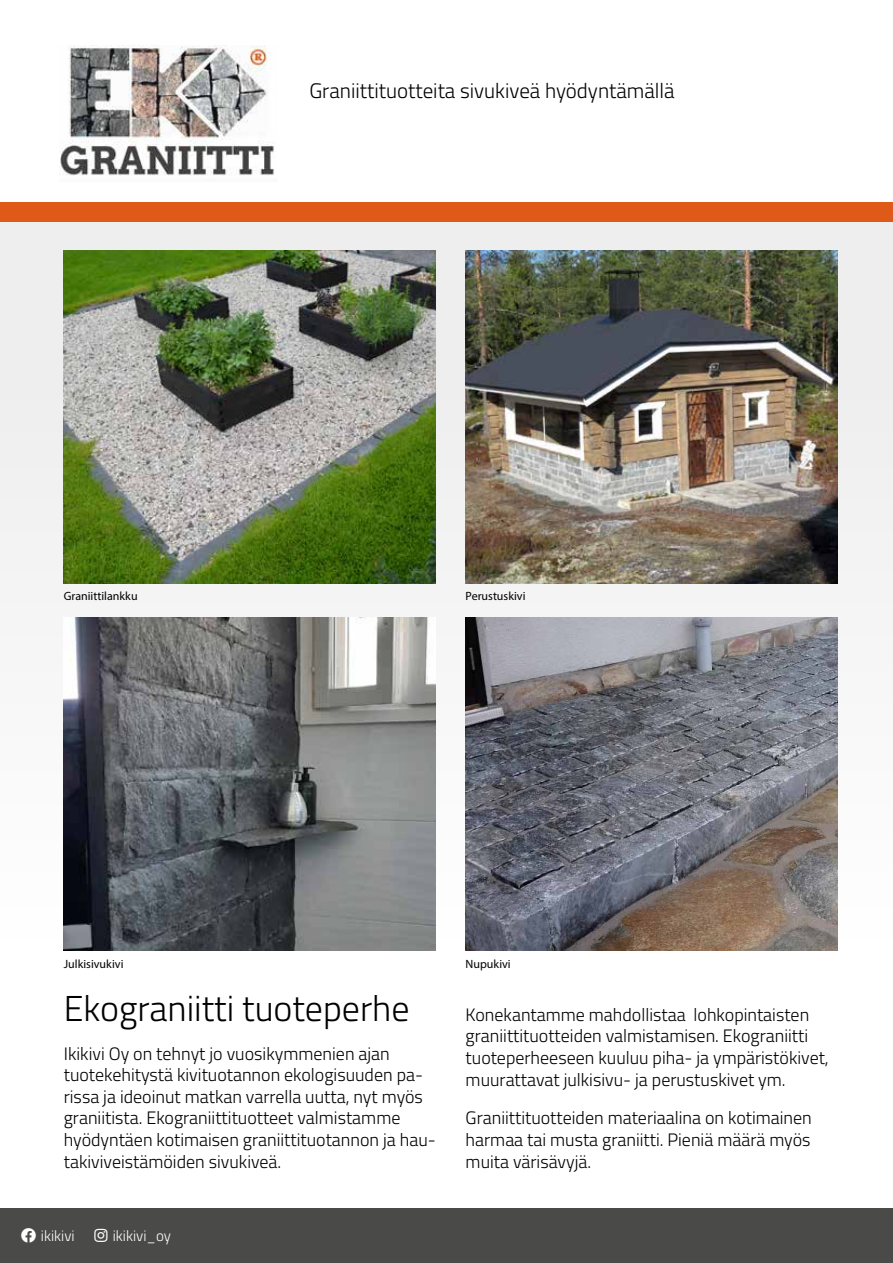
<style>
.page{position:relative;width:893px;height:1263px;background:#fff}
.page>*{position:absolute;margin:0;border:0;box-sizing:border-box;transform-origin:0 0}
.t1{font:300 36px "Titillium Web";color:#000}
.t2{font:300 21px "Titillium Web";color:#000}
.t3{font:300 18px/21.6px "Titillium Web";color:#000}
.t4{font:300 15px "Titillium Web";color:#fff}
.t5{font:12px "Myriad Pro";color:#000}
</style>
<div class="page">
<div style="left:0;top:223px;width:893px;height:751px;background:#f4f4f4"></div>
<div style="left:0;top:203px;width:893px;height:19px;background:#df5a19"></div>
<div style="left:0;top:1209px;width:893px;height:54px;background:#4a4a49"></div>
<img style="left:59px;top:46px;width:216px;height:130px">
<img style="left:64px;top:251px;width:372px;height:332px">
<img style="left:64px;top:618px;width:372px;height:332px">
<img style="left:466px;top:251px;width:372px;height:332px">
<img style="left:466px;top:618px;width:372px;height:332px">
<p class="t2" style="left:309px;top:76px;width:367px">Graniittituotteita sivukiveä hyödyntämällä</p>
<p class="t5" style="left:64px;top:588px;width:75px">Graniittilankku</p>
<p class="t5" style="left:64px;top:956px;width:61px">Julkisivukivi</p>
<p class="t5" style="left:466px;top:588px;width:61px">Perustuskivi</p>
<p class="t5" style="left:466px;top:956px;width:47px">Nupukivi</p>
<h1 class="t1" style="left:64px;top:982px;width:347px">Ekograniitti tuoteperhe</h1>
<p class="t3" style="left:64px;top:1041px;width:374px">Ikikivi Oy on tehnyt jo vuosikymmenien ajan tuotekehitystä kivituotannon ekologisuuden pa&shy;rissa ja ideoinut matkan varrella uutta, nyt myös graniitista. Ekograniittituotteet valmistamme hyödyntäen kotimaisen graniittituotannon ja hau&shy;takiviveistämöiden sivukiveä.</p>
<p class="t4" style="left:41px;top:1225px;width:35px">ikikivi</p>
<p class="t4" style="left:113px;top:1225px;width:60px">ikikivi_oy</p>
<p class="t3" style="left:466px;top:1003px;width:365px">Konekantamme mahdollistaa lohkopintaisten graniittituotteiden valmistamisen. Ekograniitti tuoteperheeseen kuuluu piha- ja ympäristökivet, muurattavat julkisivu- ja perustuskivet ym.</p>
<p class="t3" style="left:466px;top:1106px;width:348px;text-align:justify">Graniittituotteiden materiaalina on kotimainen harmaa tai musta graniitti. Pieniä määrä myös muita värisävyjä.</p>
</div>
